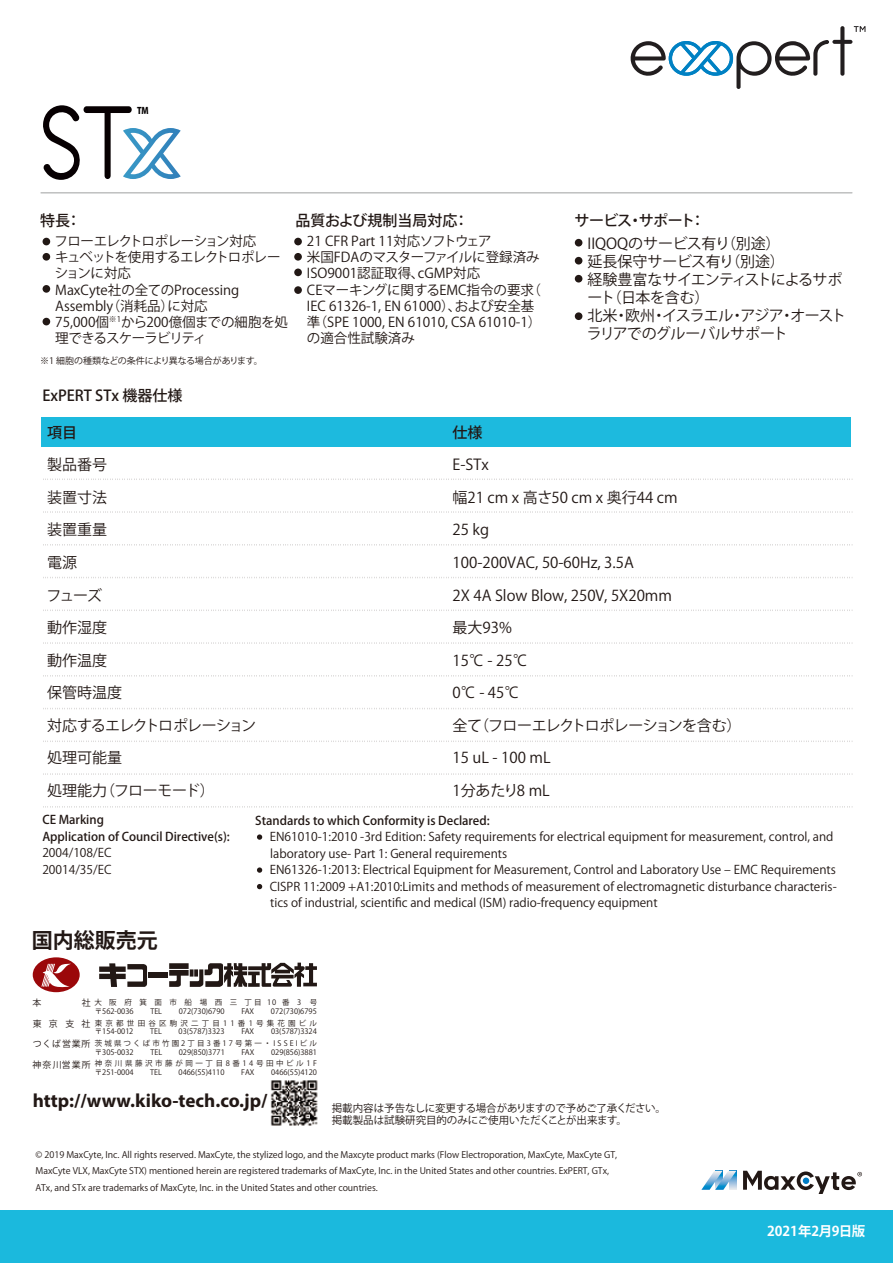
<style>
.page{position:relative;width:893px;height:1263px;background:#fff}
.page>*{position:absolute;margin:0;border:0;box-sizing:border-box;transform-origin:0 0}
.t1{font:700 21px "Koz Go Pr 6 N";color:#221815}
.t2{font:700 19.05px "Myriad Pro";color:#221815}
.t3{font:15px "Koz Go Pr 6 N";color:#221815}
.t4{font:15px/18px "Koz Go Pr 6 N";letter-spacing:-.02em;color:#221815}
.t5{font:500 15px "Koz Go Pr 6 N";color:#221815}
.t6{font:15px "Koz Go Pr 6 N";letter-spacing:-.05em;color:#221815}
.t7{font:15px "Koz Go Pr 6 N";letter-spacing:-.07em;color:#221815}
.t8{font:500 15px "Koz Go Pr 6 N";letter-spacing:-.04em;color:#221815}
.t9{font:13.5px/16.2px "Koz Go Pr 6 N";color:#221815}
.t10{font:13.5px/16.2px "Koz Go Pr 6 N";letter-spacing:-.02em;color:#221815}
.t11{font:700 13.5px "Koz Go Pr 6 N";color:#fff}
.t12{font:12px/16.5px "Koz Go Pr 6 N";color:#221815}
.t13{font:500 12px/16.5px "Koz Go Pr 6 N";color:#221815}
.t14{font:10.5px/12.6px "Koz Go Pr 6 N";color:#221815}
.t15{font:800 9.15px "Koz Go Pr 6 N";color:#040000;scale:.89 1}
.t16{font:9px/16.5px "Koz Go Pr 6 N";color:#221815}
.t17{font:8.85px "Koz Go Pr 6 N";letter-spacing:.1em;color:#221815}
.t18{font:7.5px "Koz Go Pr 6 N";letter-spacing:.005em;color:#221815}
.t19{font:7.5px/11.4px "Koz Go Pr 6 N";letter-spacing:.285em;color:#221815;text-align:right}
.t20{font:7.5px/11.4px "Koz Go Pr 6 N";letter-spacing:.345em;color:#221815;text-align:right}
.t21{font:7.5px/11.4px "Koz Go Pr 6 N";letter-spacing:.43em;color:#221815;text-align:right}
.t22{font:7.5px/8.9px "Koz Go Pr 6 N";letter-spacing:.955em;color:#221815}
</style>
<div class="page">
<svg style="left:630px;top:26px;width:235px;height:63px"></svg>
<svg style="left:43px;top:105px;width:138px;height:75px"></svg>
<hr style="left:41px;top:192px;width:811px;height:1px;background:#9fa0a0">
<div style="left:41px;top:417px;width:810px;height:30px;background:#1dbade"></div>
<svg style="left:43px;top:806px;width:810px;height:1px"></svg>
<svg style="left:43px;top:773px;width:810px;height:2px"></svg>
<svg style="left:43px;top:740px;width:810px;height:2px"></svg>
<svg style="left:43px;top:708px;width:810px;height:1px"></svg>
<svg style="left:43px;top:675px;width:810px;height:1px"></svg>
<svg style="left:43px;top:642px;width:810px;height:2px"></svg>
<svg style="left:43px;top:609px;width:810px;height:2px"></svg>
<svg style="left:43px;top:577px;width:810px;height:1px"></svg>
<svg style="left:43px;top:544px;width:810px;height:1px"></svg>
<svg style="left:43px;top:511px;width:810px;height:2px"></svg>
<svg style="left:43px;top:478px;width:810px;height:2px"></svg>
<svg style="left:257px;top:834px;width:5px;height:6px"></svg>
<svg style="left:257px;top:867px;width:5px;height:6px"></svg>
<svg style="left:257px;top:884px;width:5px;height:5px"></svg>
<div style="left:43px;top:238px;width:7px;height:7px;background:#221815;border-radius:50%"></div>
<div style="left:43px;top:253px;width:7px;height:8px;background:#221815;border-radius:50%"></div>
<div style="left:43px;top:285px;width:7px;height:8px;background:#221815;border-radius:50%"></div>
<div style="left:43px;top:318px;width:7px;height:7px;background:#221815;border-radius:50%"></div>
<div style="left:294px;top:238px;width:8px;height:7px;background:#221815;border-radius:50%"></div>
<div style="left:294px;top:253px;width:8px;height:8px;background:#221815;border-radius:50%"></div>
<div style="left:294px;top:269px;width:8px;height:7px;background:#221815;border-radius:50%"></div>
<div style="left:294px;top:286px;width:8px;height:8px;background:#221815;border-radius:50%"></div>
<div style="left:575px;top:239px;width:7px;height:7px;background:#221815;border-radius:50%"></div>
<div style="left:575px;top:257px;width:7px;height:7px;background:#221815;border-radius:50%"></div>
<div style="left:575px;top:275px;width:7px;height:7px;background:#221815;border-radius:50%"></div>
<div style="left:575px;top:312px;width:7px;height:8px;background:#221815;border-radius:50%"></div>
<img style="left:270px;top:1080px;width:48px;height:46px">
<svg style="left:99px;top:963px;width:48px;height:24px"></svg>
<div style="left:148px;top:972px;width:20px;height:5px;background:#221815"></div>
<svg style="left:169px;top:963px;width:148px;height:24px"></svg>
<svg style="left:33px;top:957px;width:47px;height:35px"></svg>
<svg style="left:743px;top:1171px;width:119px;height:23px"></svg>
<svg style="left:701px;top:1171px;width:35px;height:19px"></svg>
<div style="left:803px;top:1177px;width:6px;height:7px;background:#007cc5;border-radius:50%"></div>
<div style="left:0;top:1210px;width:893px;height:53px;background:#1bb9dd"></div>
<p class="t15" style="left:137px;top:105px;width:15px">TM</p>
<p class="t5" style="left:40px;top:212px;width:43px">特長：</p>
<p class="t10" style="left:55px;top:233px;width:235px">フローエレクトロポレーション対応<br>キュベットを使用するエレクトロポレーションに対応<br>MaxCyte社の全てのProcessing<br>Assembly（消耗品）に対応<br>75,000個<sup>※1</sup>から200億個までの細胞を処理できるスケーラビリティ</p>
<p class="t16" style="left:40px;top:353px;width:224px">※1 細胞の種類などの条件により異なる場合があります。</p>
<p class="t5" style="left:295px;top:212px;width:175px">品質および規制当局対応：</p>
<p class="t9" style="left:307px;top:233px;width:236px">21 CFR Part 11対応ソフトウェア<br>米国FDAのマスターファイルに登録済み<br>ISO9001認証取得、cGMP対応<br>CEマーキングに関するEMC指令の要求（<br>IEC 61326-1, EN 61000）、および安全基準（SPE 1000, EN 61010, CSA 61010-1）の適合性試験済み</p>
<p class="t8" style="left:574px;top:212px;width:132px">サービス・サポート：</p>
<p class="t4" style="left:587px;top:235px;width:261px">IIQOQのサービス有り（別途）<br>延長保守サービス有り（別途）<br>経験豊富なサイエンティストによるサポート（日本を含む）<br>北米・欧州・イスラエル・アジア・オーストラリアでのグルーバルサポート</p>
<p class="t5" style="left:42px;top:387px;width:142px">ExPERT STx 機器仕様</p>
<p class="t5" style="left:47px;top:424px;width:31px">項目</p>
<p class="t5" style="left:453px;top:424px;width:31px">仕様</p>
<p class="t3" style="left:47px;top:456px;width:62px">製品番号</p>
<p class="t3" style="left:453px;top:456px;width:38px">E-STx</p>
<p class="t3" style="left:47px;top:489px;width:62px">装置寸法</p>
<p class="t3" style="left:453px;top:489px;width:227px">幅21 cm x 高さ50 cm x 奥行44 cm</p>
<p class="t3" style="left:47px;top:521px;width:62px">装置重量</p>
<p class="t3" style="left:453px;top:521px;width:38px">25 kg</p>
<p class="t3" style="left:47px;top:554px;width:32px">電源</p>
<p class="t3" style="left:453px;top:554px;width:183px">100-200VAC, 50-60Hz, 3.5A</p>
<p class="t3" style="left:47px;top:587px;width:57px">フューズ</p>
<p class="t3" style="left:453px;top:587px;width:221px">2X 4A Slow Blow, 250V, 5X20mm</p>
<p class="t3" style="left:47px;top:619px;width:62px">動作湿度</p>
<p class="t3" style="left:453px;top:619px;width:61px">最大93%</p>
<p class="t3" style="left:47px;top:652px;width:62px">動作温度</p>
<p class="t3" style="left:453px;top:652px;width:77px">15℃ - 25℃</p>
<p class="t3" style="left:47px;top:684px;width:77px">保管時温度</p>
<p class="t3" style="left:453px;top:684px;width:68px">0℃ - 45℃</p>
<p class="t7" style="left:47px;top:717px;width:210px">対応するエレクトロポレーション</p>
<p class="t6" style="left:453px;top:717px;width:291px">全て（フローエレクトロポレーションを含む）</p>
<p class="t3" style="left:47px;top:749px;width:77px">処理可能量</p>
<p class="t3" style="left:453px;top:749px;width:100px">15 uL - 100 mL</p>
<p class="t4" style="left:47px;top:782px;width:169px">処理能力（フローモード）</p>
<p class="t3" style="left:453px;top:782px;width:99px">1分あたり8 mL</p>
<p class="t13" style="left:42px;top:812px;width:189px">CE Marking<br>Application of Council Directive(s):</p>
<p class="t12" style="left:42px;top:845px;width:71px">2004/108/EC<br>20014/35/EC</p>
<h1 class="t1" style="left:32px;top:928px;width:127px">国内総販売元</h1>
<p class="t13" style="left:255px;top:812px;width:236px">Standards to which Conformity is Declared:</p>
<p class="t12" style="left:270px;top:829px;width:568px">EN61010-1:2010 -3rd Edition: Safety requirements for electrical equipment for measurement, control, and laboratory use- Part 1: General requirements<br>EN61326-1:2013: Electrical Equipment for Measurement, Control and Laboratory Use ‒ EMC Requirements CISPR 11:2009 +A1:2010:Limits and methods of measurement of electromagnetic disturbance characteris&shy;tics of industrial, scientific and medical (ISM) radio-frequency equipment</p>
<p class="t22" style="left:94px;top:998px;width:224px">大阪府箕面市船場西三丁目10番3 号〒562-0036</p>
<p class="t17" style="left:32px;top:998px;width:10px">本</p>
<p class="t17" style="left:82px;top:998px;width:10px">社</p>
<p class="t17" style="left:33px;top:1018px;width:59px">東京支社</p>
<p class="t17" style="left:33px;top:1039px;width:59px">つくば営業所</p>
<p class="t17" style="left:33px;top:1059px;width:60px">神奈川営業所</p>
<h2 class="t2" style="left:33px;top:1088px;width:236px">http://www.kiko-tech.co.jp/</h2>
<p class="t21" style="left:95px;top:1006px;width:224px">072(730)6795<br>東京都世田谷区駒沢二丁目11番1号集花園ビル</p>
<p class="t18" style="left:95px;top:1027px;width:40px">〒154-0012</p>
<p class="t18" style="left:150px;top:1027px;width:13px">TEL</p>
<p class="t18" style="left:179px;top:1027px;width:48px">03(5787)3323</p>
<p class="t18" style="left:241px;top:1027px;width:14px">FAX</p>
<p class="t18" style="left:150px;top:1007px;width:13px">TEL</p>
<p class="t18" style="left:179px;top:1007px;width:47px">072(730)6790</p>
<p class="t18" style="left:241px;top:1007px;width:14px">FAX</p>
<p class="t19" style="left:95px;top:1026px;width:224px">03(5787)3324<br>茨城県つくば市竹園2丁目3番17号第一・ISSEIビル</p>
<p class="t18" style="left:95px;top:1048px;width:40px">〒305-0032</p>
<p class="t18" style="left:150px;top:1048px;width:13px">TEL</p>
<p class="t18" style="left:179px;top:1048px;width:48px">029(850)3771</p>
<p class="t18" style="left:242px;top:1048px;width:14px">FAX</p>
<p class="t20" style="left:95px;top:1046px;width:224px">029(856)3881<br>神奈川県藤沢市藤が岡一丁目8番14号田中ビル1F</p>
<p class="t18" style="left:95px;top:1068px;width:40px">〒251-0004</p>
<p class="t18" style="left:150px;top:1068px;width:13px">TEL</p>
<p class="t18" style="left:179px;top:1068px;width:47px">0466(55)4110</p>
<p class="t18" style="left:241px;top:1068px;width:15px">FAX</p>
<p class="t18" style="left:271px;top:1068px;width:47px">0466(55)4120</p>
<p class="t14" style="left:332px;top:1102px;width:336px">掲載内容は予告なしに変更する場合がありますので予めご了承ください。掲載製品は試験研究目的のみにご使用いただくことが出来ます。</p>
<p class="t16" style="left:36px;top:1146px;width:583px">© 2019 MaxCyte, Inc. All rights reserved. MaxCyte, the stylized logo, and the Maxcyte product marks (Flow Electroporation, MaxCyte, MaxCyte GT,<br>MaxCyte VLX, MaxCyte STX) mentioned herein are registered trademarks of MaxCyte, Inc. in the United States and other countries. ExPERT, GTx,<br>ATx, and STx are trademarks of MaxCyte, Inc. in the United States and other countries.</p>
<p class="t11" style="left:767px;top:1224px;width:100px">2021年2月9日版</p>
</div>
